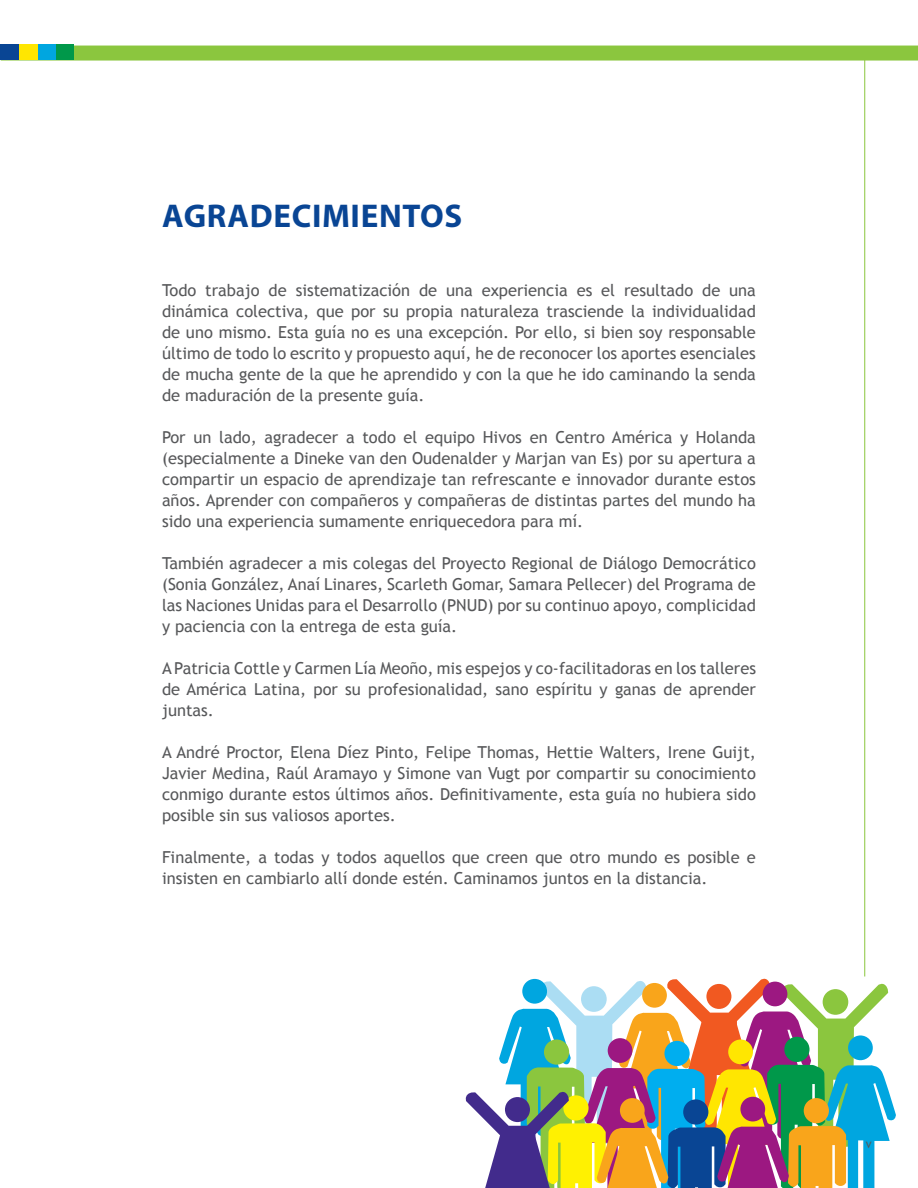
<style>
.page{position:relative;width:918px;height:1188px;background:#fff}
.page>*{position:absolute;margin:0;border:0;box-sizing:border-box;transform-origin:0 0}
.Titulos{font:700 33px "Myriad Pro";letter-spacing:.02em;color:#094594}
.t1{font:16.5px/21px "Trebuchet MS";color:#57585a;text-align:justify}
.t2{font:12px "Trebuchet MS";color:#57585a}
</style>
<div class="page">
<div style="left:1px;top:46px;width:917px;height:15px;background:#8bc63e"></div>
<div style="left:56px;top:45px;width:18px;height:15px;background:#00984a"></div>
<div style="left:37px;top:45px;width:19px;height:15px;background:#00a6e0"></div>
<div style="left:19px;top:45px;width:19px;height:15px;background:#ffe601"></div>
<div style="left:1px;top:45px;width:18px;height:15px;background:#094594"></div>
<hr style="left:864px;top:58px;width:1px;height:918px;background:#8bc63e">
<svg style="left:465px;top:978px;width:431px;height:210px"></svg>
<p class="Titulos" style="left:162px;top:195px;width:302px">AGRADECIMIENTOS</p>
<p class="t1" style="left:162px;top:280px;width:595px">Todo trabajo de sistematización de una experiencia es el resultado de una dinámica colectiva, que por su propia naturaleza trasciende la individualidad de uno mismo. Esta guía no es una excepción. Por ello, si bien soy responsable último de todo lo escrito y propuesto aquí, he de reconocer los aportes esenciales de mucha gente de la que he aprendido y con la que he ido caminando la senda de maduración de la presente guía.</p>
<p class="t1" style="left:162px;top:427px;width:595px">Por un lado, agradecer a todo el equipo Hivos en Centro América y Holanda (especialmente a Dineke van den Oudenalder y Marjan van Es) por su apertura a compartir un espacio de aprendizaje tan refrescante e innovador durante estos años. Aprender con compañeros y compañeras de distintas partes del mundo ha sido una experiencia sumamente enriquecedora para mí.</p>
<p class="t1" style="left:162px;top:553px;width:596px">También agradecer a mis colegas del Proyecto Regional de Diálogo Democrático (Sonia González, Anaí Linares, Scarleth Gomar, Samara Pellecer) del Programa de las Naciones Unidas para el Desarrollo (PNUD) por su continuo apoyo, complicidad y paciencia con la entrega de esta guía.</p>
<p class="t1" style="left:162px;top:658px;width:596px">A Patricia Cottle y Carmen Lía Meoño, mis espejos y co-facilitadoras en los talleres de América Latina, por su profesionalidad, sano espíritu y ganas de aprender juntas.</p>
<p class="t1" style="left:162px;top:742px;width:595px">A André Proctor, Elena Díez Pinto, Felipe Thomas, Hettie Walters, Irene Guijt, Javier Medina, Raúl Aramayo y Simone van Vugt por compartir su conocimiento conmigo durante estos últimos años. Definitivamente, esta guía no hubiera sido posible sin sus valiosos aportes.</p>
<p class="t1" style="left:162px;top:847px;width:595px">Finalmente, a todas y todos aquellos que creen que otro mundo es posible e insisten en cambiarlo allí donde estén. Caminamos juntos en la distancia.</p>
<p class="t2" style="left:866px;top:1136px;width:7px">v</p>
</div>
